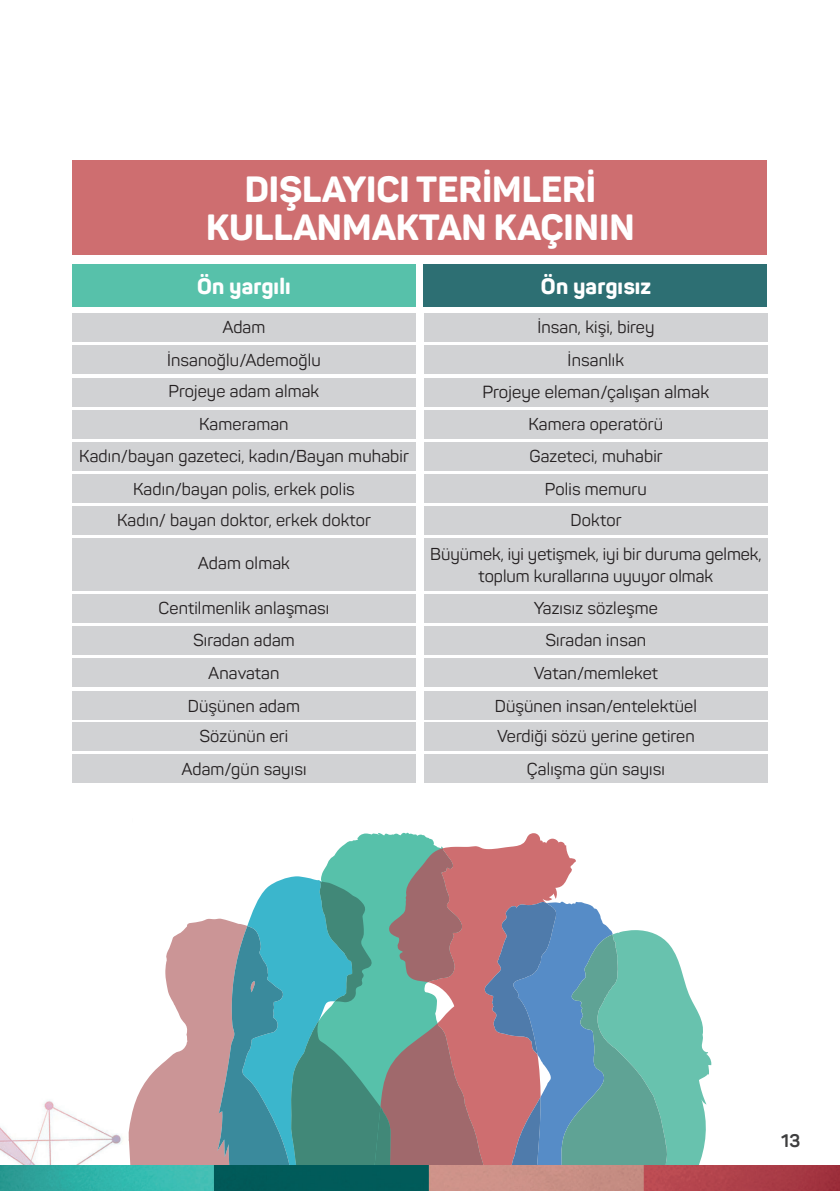
<style>
.page{position:relative;width:840px;height:1191px;background:#fff}
.page>*{position:absolute;margin:0;border:0;box-sizing:border-box;transform-origin:0 0}
.t1{font:800 36px/38px "Panton";color:#fff;text-align:center}
.t2{font:800 22px "Panton";letter-spacing:.01em;color:#fff}
.t3{font:700 18px "Panton";color:#3e3e3f}
.t4{font:17.4px "Panton";letter-spacing:.01em;color:#231f20}
.t5{font:17px/32.4px "Panton";letter-spacing:.01em;color:#231f20;text-align:center}
</style>
<div class="page">
<img style="left:0;top:534px;width:144px;height:631px">
<svg style="left:340px;top:832px;width:88px;height:16px"></svg>
<svg style="left:428px;top:833px;width:139px;height:15px"></svg>
<svg style="left:128px;top:848px;width:583px;height:317px"></svg>
<img style="left:0;top:1165px;width:839px;height:26px">
<div style="left:72px;top:161px;width:694px;height:94px;background:#ce6e70"></div>
<div style="left:72px;top:264px;width:343px;height:43px;background:#57c1aa"></div>
<div style="left:423px;top:264px;width:343px;height:43px;background:#2d6f73"></div>
<div style="left:72px;top:314px;width:343px;height:28px;background:#d1d2d4"></div>
<div style="left:72px;top:378px;width:343px;height:28px;background:#d1d2d4"></div>
<div style="left:72px;top:346px;width:343px;height:28px;background:#d1d2d4"></div>
<div style="left:72px;top:410px;width:343px;height:29px;background:#d1d2d4"></div>
<div style="left:72px;top:442px;width:343px;height:29px;background:#d1d2d4"></div>
<div style="left:72px;top:474px;width:343px;height:29px;background:#d1d2d4"></div>
<div style="left:72px;top:506px;width:343px;height:28px;background:#d1d2d4"></div>
<div style="left:72px;top:594px;width:343px;height:29px;background:#d1d2d4"></div>
<div style="left:72px;top:538px;width:343px;height:52px;background:#d1d2d4"></div>
<div style="left:72px;top:626px;width:343px;height:29px;background:#d1d2d4"></div>
<div style="left:72px;top:659px;width:343px;height:28px;background:#d1d2d4"></div>
<div style="left:72px;top:722px;width:343px;height:29px;background:#d1d2d4"></div>
<div style="left:72px;top:691px;width:343px;height:28px;background:#d1d2d4"></div>
<div style="left:72px;top:754px;width:343px;height:29px;background:#d1d2d4"></div>
<div style="left:424px;top:314px;width:342px;height:28px;background:#d1d2d4"></div>
<div style="left:424px;top:378px;width:342px;height:28px;background:#d1d2d4"></div>
<div style="left:424px;top:346px;width:342px;height:28px;background:#d1d2d4"></div>
<div style="left:424px;top:410px;width:342px;height:29px;background:#d1d2d4"></div>
<div style="left:424px;top:442px;width:342px;height:29px;background:#d1d2d4"></div>
<div style="left:424px;top:474px;width:342px;height:29px;background:#d1d2d4"></div>
<div style="left:424px;top:506px;width:342px;height:28px;background:#d1d2d4"></div>
<div style="left:424px;top:594px;width:342px;height:29px;background:#d1d2d4"></div>
<div style="left:424px;top:538px;width:342px;height:52px;background:#d1d2d4"></div>
<div style="left:424px;top:626px;width:342px;height:29px;background:#d1d2d4"></div>
<div style="left:424px;top:659px;width:342px;height:28px;background:#d1d2d4"></div>
<div style="left:424px;top:722px;width:342px;height:29px;background:#d1d2d4"></div>
<div style="left:424px;top:691px;width:342px;height:28px;background:#d1d2d4"></div>
<div style="left:424px;top:754px;width:342px;height:29px;background:#d1d2d4"></div>
<h1 class="t1" style="left:206px;top:170px;width:429px">DIŞLAYICI TERİMLERİ<br>KULLANMAKTAN KAÇININ</h1>
<p class="t2" style="left:197px;top:272px;width:95px">Ön yargılı</p>
<p class="t2" style="left:540px;top:272px;width:112px">Ön yargısız</p>
<p class="t5" style="left:79px;top:311px;width:331px">Adam<br>İnsanoğlu/Ademoğlu<br>Projeye adam almak<br>Kameraman<br>Kadın/bayan gazeteci, kadın/Bayan muhabir<br>Kadın/bayan polis, erkek polis</p>
<p class="t5" style="left:117px;top:504px;width:255px">Kadın/ bayan doktor, erkek doktor</p>
<p class="t5" style="left:198px;top:547px;width:93px">Adam olmak</p>
<p class="t5" style="left:158px;top:591px;width:172px">Centilmenlik anlaşması<br>Sıradan adam<br>Anavatan</p>
<p class="t5" style="left:537px;top:311px;width:118px">İnsan, kişi, birey<br>İnsanlık</p>
<p class="t4" style="left:482px;top:381px;width:228px">Projeye eleman/çalışan almak</p>
<p class="t5" style="left:528px;top:407px;width:136px">Kamera operatörü<br>Gazeteci, muhabir<br>Polis memuru</p>
<p class="t5" style="left:430px;top:503px;width:333px;line-height:34px">Doktor<br>Büyümek, iyi yetişmek, iyi bir duruma gelmek,</p>
<p class="t5" style="left:478px;top:560px;width:236px">toplum kurallarına uyuyor olmak<br>Yazısız sözleşme<br>Sıradan insan<br>Vatan/memleket</p>
<p class="t5" style="left:188px;top:689px;width:114px">Düşünen adam</p>
<p class="t5" style="left:494px;top:689px;width:204px">Düşünen insan/entelektüel</p>
<p class="t5" style="left:199px;top:720px;width:90px">Sözünün eri</p>
<p class="t5" style="left:496px;top:720px;width:199px">Verdiği sözü yerine getiren</p>
<p class="t5" style="left:181px;top:753px;width:126px">Adam/gün sayısı</p>
<p class="t5" style="left:526px;top:753px;width:139px">Çalışma gün sayısı</p>
<p class="t3" style="left:780px;top:1129px;width:20px">13</p>
</div>
